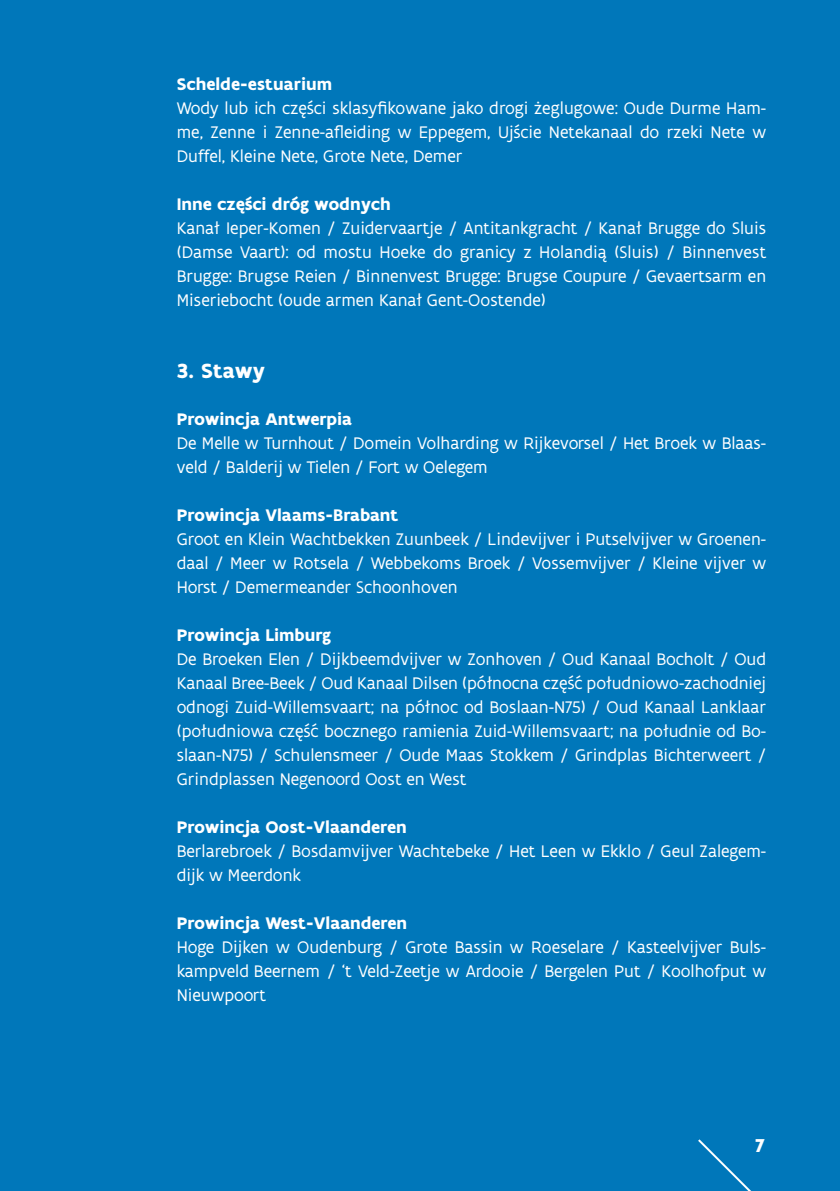
<style>
.page{position:relative;width:840px;height:1191px;background:#fff}
.page>*{position:absolute;margin:0;border:0;box-sizing:border-box;transform-origin:0 0}
.t1{font:700 22px "Flanders Art Sans";letter-spacing:.005em;color:#fff}
.t2{font:700 20px "Flanders Art Sans";color:#fff}
.t3{font:18px/24px "Flanders Art Sans";color:#fff;text-align:justify}
.t4{font:700 18px "Flanders Art Sans";color:#fff}
</style>
<div class="page">
<div style="left:0;top:0;width:839px;height:1191px;background:#0077ba"></div>
<svg style="left:698px;top:1139px;width:53px;height:52px"></svg>
<p class="t4" style="left:177px;top:73px;width:157px">Schelde-estuarium</p>
<p class="t3" style="left:177px;top:96px;width:590px">Wody lub ich części sklasyfikowane jako drogi żeglugowe: Oude Durme Ham&shy;me, Zenne i Zenne-afleiding w Eppegem, Ujście Netekanaal do rzeki Nete w Duffel, Kleine Nete, Grote Nete, Demer</p>
<p class="t4" style="left:177px;top:193px;width:215px">Inne części dróg wodnych</p>
<p class="t3" style="left:177px;top:216px;width:590px">Kanał Ieper-Komen / Zuidervaartje / Antitankgracht / Kanał Brugge do Sluis (Damse Vaart): od mostu Hoeke do granicy z Holandią (Sluis) / Binnenvest Brugge: Brugse Reien / Binnenvest Brugge: Brugse Coupure / Gevaertsarm en Miseriebocht (oude armen Kanał Gent-Oostende)</p>
<p class="t1" style="left:177px;top:357px;width:89px">3. Stawy</p>
<p class="t4" style="left:177px;top:408px;width:177px">Prowincja Antwerpia</p>
<p class="t3" style="left:177px;top:431px;width:590px">De Melle w Turnhout / Domein Volharding w Rijkevorsel / Het Broek w Blaas&shy;veld / Balderij w Tielen / Fort w Oelegem</p>
<p class="t4" style="left:177px;top:504px;width:223px">Prowincja Vlaams-Brabant</p>
<p class="t3" style="left:177px;top:527px;width:590px">Groot en Klein Wachtbekken Zuunbeek / Lindevijver i Putselvijver w Groenen&shy;daal / Meer w Rotsela / Webbekoms Broek / Vossemvijver / Kleine vijver w Horst / Demermeander Schoonhoven</p>
<p class="t4" style="left:177px;top:624px;width:156px">Prowincja Limburg</p>
<p class="t3" style="left:177px;top:647px;width:590px">De Broeken Elen / Dijkbeemdvijver w Zonhoven / Oud Kanaal Bocholt / Oud Kanaal Bree-Beek / Oud Kanaal Dilsen (północna część południowo-zachodniej odnogi Zuid-Willemsvaart; na północ od Boslaan-N75) / Oud Kanaal Lanklaar (południowa część bocznego ramienia Zuid-Willemsvaart; na południe od Bo&shy;slaan-N75) / Schulensmeer / Oude Maas Stokkem / Grindplas Bichterweert / Grindplassen Negenoord Oost en West</p>
<p class="t4" style="left:177px;top:816px;width:231px">Prowincja Oost-Vlaanderen</p>
<p class="t3" style="left:177px;top:839px;width:590px">Berlarebroek / Bosdamvijver Wachtebeke / Het Leen w Ekklo / Geul Zalegem&shy;dijk w Meerdonk</p>
<p class="t4" style="left:177px;top:912px;width:232px">Prowincja West-Vlaanderen</p>
<p class="t3" style="left:177px;top:935px;width:590px">Hoge Dijken w Oudenburg / Grote Bassin w Roeselare / Kasteelvijver Buls&shy;kampveld Beernem / ‘t Veld-Zeetje w Ardooie / Bergelen Put / Koolhofput w Nieuwpoort</p>
<p class="t2" style="left:755px;top:1133px;width:11px">7</p>
</div>
